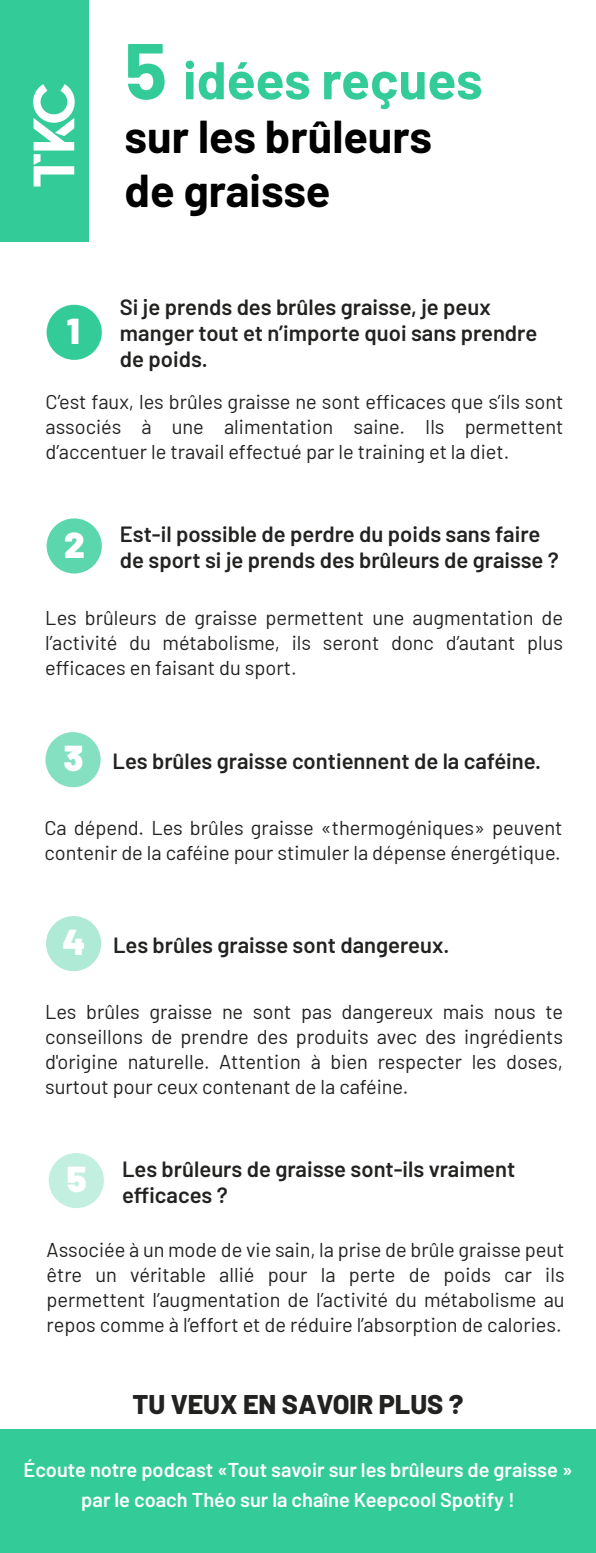
<style>
.page{position:relative;width:596px;height:1553px;background:#fff}
.page>*{position:absolute;margin:0;border:0;box-sizing:border-box;transform-origin:0 0}
.t1{font:700 53px "Barlow";color:#3c9}
.t2{font:700 45px/54px "Barlow";color:#000}
.t3{font:900 36px "Barlow";color:#fff}
.t4{font:800 27px "Barlow";color:#222221}
.t5{font:600 22px/26px "Barlow";color:#222221}
.t6{font:20px/25px "Barlow";color:#222221;text-align:justify}
.t7{font:600 20px/30px "Barlow";color:#fff;text-align:center}
.s1{font-size:79px}
.s2{font-weight:900;font-size:36px;color:#fff}
</style>
<div class="page">
<div style="left:0;top:0;width:88px;height:241px;background:#3c9"></div>
<svg style="left:33px;top:84px;width:42px;height:102px"></svg>
<div style="left:0;top:1430px;width:595px;height:123px;background:#3c9"></div>
<div style="left:47px;top:518px;width:55px;height:55px;background:#5bd6ad;border-radius:50%"></div>
<div style="left:45px;top:732px;width:56px;height:55px;background:#84e0c1;border-radius:50%"></div>
<div style="left:46px;top:916px;width:55px;height:55px;background:#aeead6;border-radius:50%"></div>
<div style="left:49px;top:1153px;width:55px;height:55px;background:#c2efe0;border-radius:50%"></div>
<div style="left:47px;top:305px;width:55px;height:55px;background:#3c9;border-radius:50%"></div>
<h3 class="t3" style="left:67px;top:304px;width:14px">1</h3>
<h1 class="t1" style="left:124px;top:41px;width:359px"><span class="s1">5</span> idées reçues</h1>
<h2 class="t2" style="left:124px;top:107px;width:309px">sur les brûleurs de graisse</h2>
<p class="t5" style="left:120px;top:292px;width:418px">Si je prends des brûles graisse, je peux manger tout et n’importe quoi sans prendre de poids.</p>
<p class="t6" style="left:46px;top:387px;width:519px">C’est faux, les brûles graisse ne sont efficaces que s’ils sont associés à une alimentation saine. Ils permettent d’accentuer le travail effectué par le training et la diet.</p>
<p class="t5" style="left:64px;top:519px;width:496px;text-indent:56px">Est-il possible de perdre du poids sans faire<br><sup>2</sup> de sport si je prends des brûleurs de graisse ?</p>
<p class="t6" style="left:45px;top:603px;width:519px">Les brûleurs de graisse permettent une augmentation de l’activité du métabolisme, ils seront donc d’autant plus efficaces en faisant du sport.</p>
<p class="t5" style="left:63px;top:746px;width:479px"><span class="s2">3</span> Les brûles graisse contiennent de la caféine.</p>
<p class="t6" style="left:44px;top:813px;width:519px">Ca dépend. Les brûles graisse «thermogéniques» peuvent contenir de la caféine pour stimuler la dépense énergétique.</p>
<p class="t5" style="left:62px;top:930px;width:388px"><span class="s2">4</span> Les brûles graisse sont dangereux.</p>
<p class="t6" style="left:45px;top:998px;width:519px">Les brûles graisse ne sont pas dangereux mais nous te conseillons de prendre des produits avec des ingrédients d'origine naturelle. Attention à bien respecter les doses, surtout pour ceux contenant de la caféine.</p>
<h3 class="t3" style="left:67px;top:1152px;width:21px">5</h3>
<p class="t5" style="left:122px;top:1154px;width:394px">Les brûleurs de graisse sont-ils vraiment efficaces ?</p>
<p class="t6" style="left:47px;top:1235px;width:519px">Associée à un mode de vie sain, la prise de brûle graisse peut être un véritable allié pour la perte de poids car ils permettent l’augmentation de l’activité du métabolisme au repos comme à l’effort et de réduire l’absorption de calories.</p>
<h3 class="t4" style="left:132px;top:1384px;width:332px">TU VEUX EN SAVOIR PLUS ?</h3>
<p class="t7" style="left:24px;top:1453px;width:550px">Écoute notre podcast «Tout savoir sur les brûleurs de graisse » par le coach Théo sur la chaîne Keepcool Spotify !</p>
</div>
